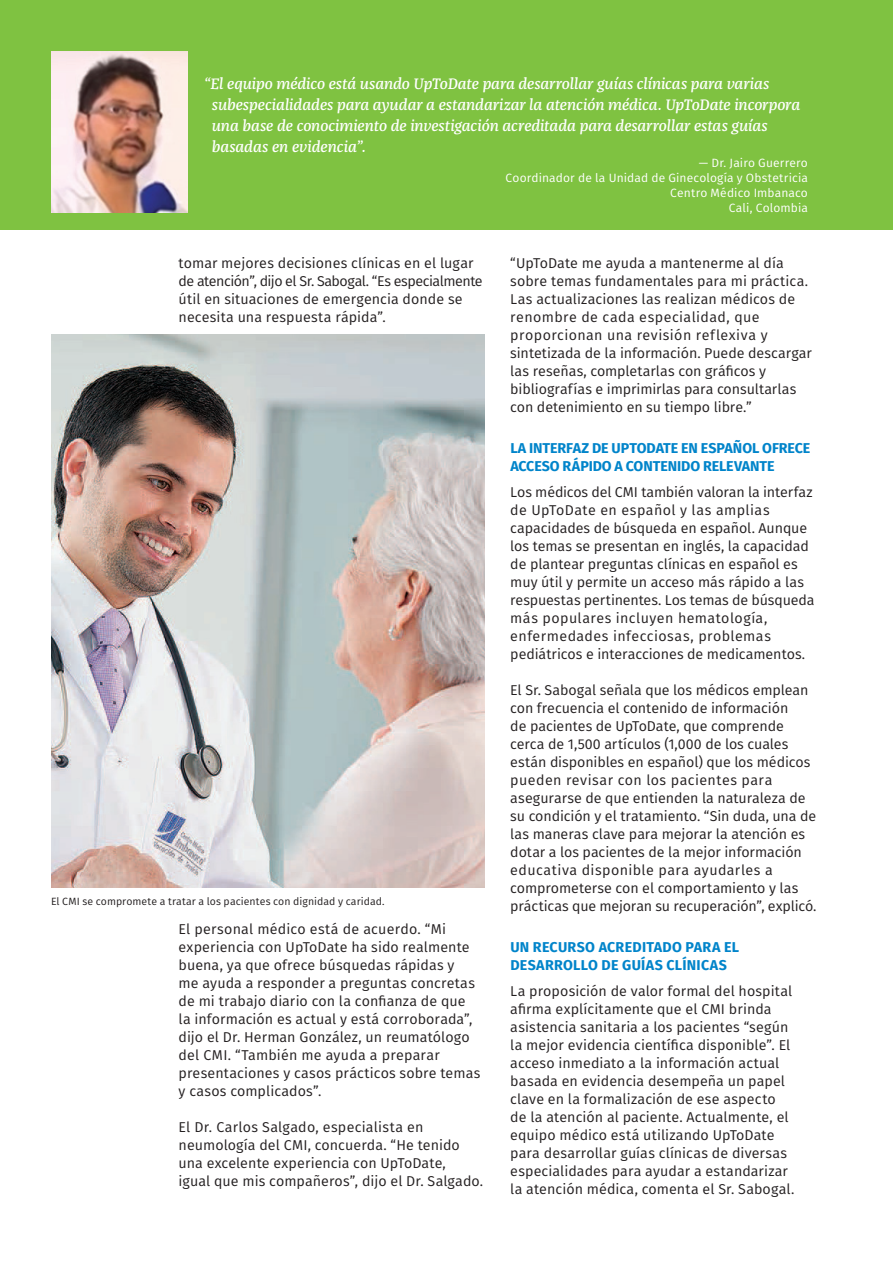
<style>
.page{position:relative;width:893px;height:1263px;background:#fff}
.page>*{position:absolute;margin:0;border:0;box-sizing:border-box;transform-origin:0 0}
.t1{font:italic 500 15.75px/21px "Franziska Pro";letter-spacing:-.005em;color:#fff}
.t2{font:14.25px/18px "Fira Sans";letter-spacing:.005em;color:#231f20}
.t3{font:700 14.25px/18px "Fira Sans";color:#0084ca}
.t4{font:700 14.25px/18px "Fira Sans";letter-spacing:.02em;color:#0084ca}
.t5{font:12px/15px "Fira Sans";letter-spacing:.01em;color:#fff;text-align:right}
.t6{font:10.5px "Fira Sans";letter-spacing:.005em;color:#231f20}
</style>
<div class="page">
<div style="left:0;top:0;width:893px;height:230px;background:#7fc241"></div>
<img style="left:51px;top:51px;width:136px;height:162px">
<img style="left:51px;top:334px;width:434px;height:553px">
<p class="t1" style="left:212px;top:73px;width:590px;text-indent:-8px">“El equipo médico está usando UpToDate para desarrollar guías clínicas para varias subespecialidades para ayudar a estandarizar la atención médica. UpToDate incorpora una base de conocimiento de investigación acreditada para desarrollar estas guías basadas en evidencia”.</p>
<p class="t5" style="left:506px;top:155px;width:304px">— Dr. Jairo Guerrero<br>Coordinador de la Unidad de Ginecología y Obstetricia<br>Centro Médico Imbanaco<br>Cali, Colombia</p>
<p class="t2" style="left:179px;top:254px;width:306px">tomar mejores decisiones clínicas en el lugar de atención”, dijo el Sr. Sabogal. “Es especialmente útil en situaciones de emergencia donde se necesita una respuesta rápida”.</p>
<p class="t6" style="left:51px;top:894px;width:335px">El CMI se compromete a tratar a los pacientes con dignidad y caridad.</p>
<p class="t2" style="left:179px;top:920px;width:303px">El personal médico está de acuerdo. “Mi experiencia con UpToDate ha sido realmente buena, ya que ofrece búsquedas rápidas y<br>me ayuda a responder a preguntas concretas de mi trabajo diario con la confianza de que la información es actual y está corroborada”, dijo el Dr. Herman González, un reumatólogo del CMI. “También me ayuda a preparar presentaciones y casos prácticos sobre temas y casos complicados”.</p>
<p class="t2" style="left:179px;top:1118px;width:306px">El Dr. Carlos Salgado, especialista en neumología del CMI, concuerda. “He tenido una excelente experiencia con UpToDate,<br>igual que mis compañeros”, dijo el Dr. Salgado.</p>
<p class="t2" style="left:510px;top:254px;width:303px">“UpToDate me ayuda a mantenerme al día sobre temas fundamentales para mi práctica.<br>Las actualizaciones las realizan médicos de renombre de cada especialidad, que proporcionan una revisión reflexiva y sintetizada de la información. Puede descargar las reseñas, completarlas con gráficos y bibliografías e imprimirlas para consultarlas con detenimiento en su tiempo libre.”</p>
<p class="t3" style="left:510px;top:438px;width:302px">LA INTERFAZ DE UPTODATE EN ESPAÑOL OFRECE<br>ACCESO RÁPIDO A CONTENIDO RELEVANTE</p>
<p class="t2" style="left:510px;top:483px;width:306px">Los médicos del CMI también valoran la interfaz de UpToDate en español y las amplias capacidades de búsqueda en español. Aunque los temas se presentan en inglés, la capacidad de plantear preguntas clínicas en español es muy útil y permite un acceso más rápido a las respuestas pertinentes. Los temas de búsqueda más populares incluyen hematología, enfermedades infecciosas, problemas pediátricos e interacciones de medicamentos.</p>
<p class="t2" style="left:510px;top:681px;width:308px">El Sr. Sabogal señala que los médicos emplean con frecuencia el contenido de información<br>de pacientes de UpToDate, que comprende cerca de 1,500 artículos (1,000 de los cuales están disponibles en español) que los médicos pueden revisar con los pacientes para asegurarse de que entienden la naturaleza de su condición y el tratamiento. “Sin duda, una de las maneras clave para mejorar la atención es dotar a los pacientes de la mejor información educativa disponible para ayudarles a comprometerse con el comportamiento y las prácticas que mejoran su recuperación”, explicó.</p>
<p class="t4" style="left:510px;top:936px;width:230px">UN RECURSO ACREDITADO PARA EL<br>DESARROLLO DE GUÍAS CLÍNICAS</p>
<p class="t2" style="left:510px;top:982px;width:286px">La proposición de valor formal del hospital afirma explícitamente que el CMI brinda asistencia sanitaria a los pacientes “según la mejor evidencia científica disponible”. El acceso inmediato a la información actual basada en evidencia desempeña un papel clave en la formalización de ese aspecto de la atención al paciente. Actualmente, el equipo médico está utilizando UpToDate para desarrollar guías clínicas de diversas especialidades para ayudar a estandarizar la atención médica, comenta el Sr. Sabogal.</p>
</div>
